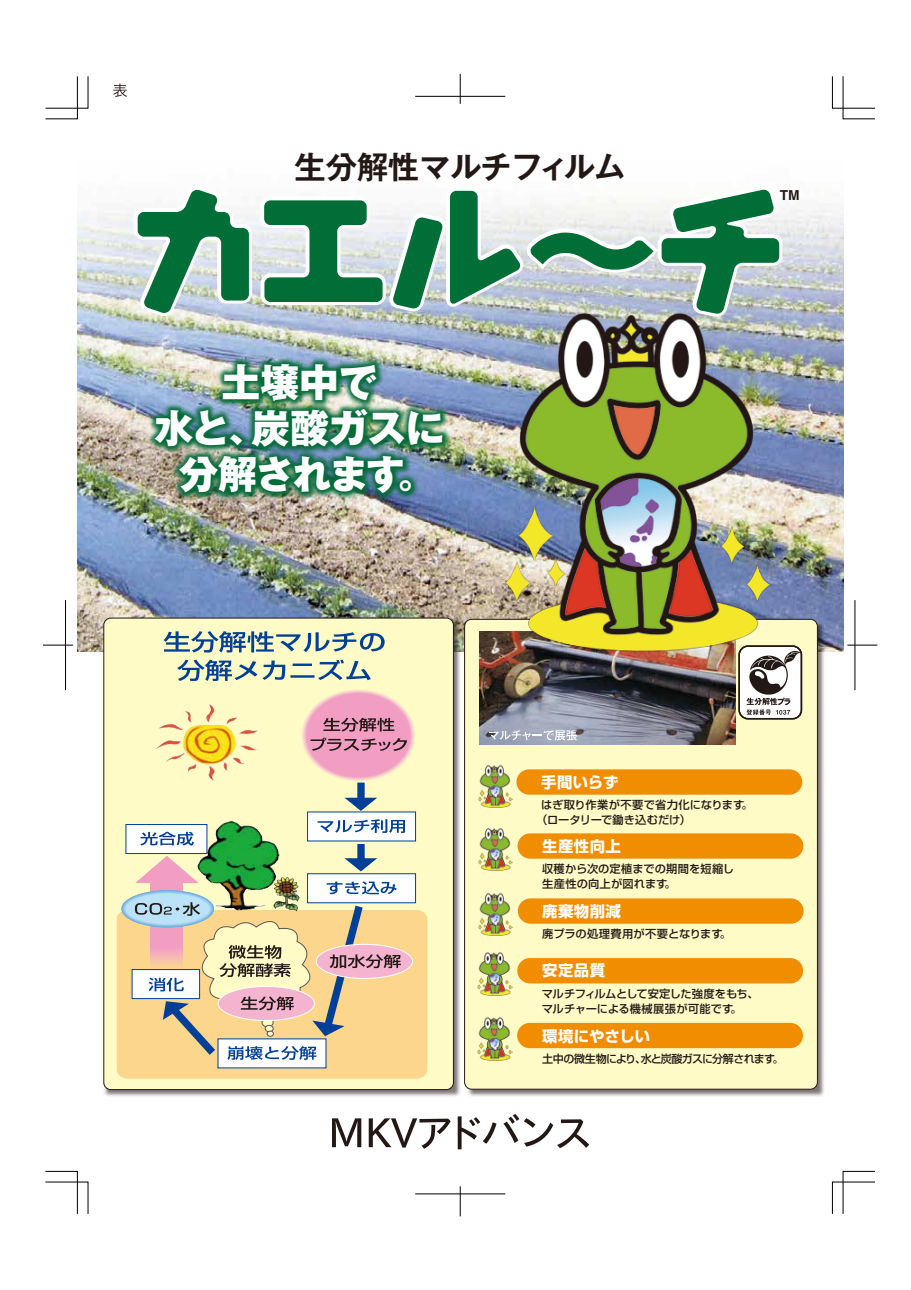
<style>
.page{position:relative;width:911px;height:1290px;background:#fff}
.page>*{position:absolute;margin:0;border:0;box-sizing:border-box;transform-origin:0 0}
.t1{font:800 39px/46.1px "Gothic MB101 Pro";letter-spacing:-.01em;color:#fff;text-align:center}
.t2{font:700 31.25px "Gothic MB101 Pro De";letter-spacing:-.025em;color:#221815}
.t3{font:700 15.25px "Shin Go Pro";letter-spacing:.03em;color:#fff}
.t4{font:700 15.25px "Shin Go Pro";letter-spacing:.01em;color:#fff}
.t5{font:700 13.75px "Helvetica";color:#221815}
.t6{font:500 11.12px/14.9px "Shin Go Pro";letter-spacing:-.005em;color:#221815}
.t7{font:500 11.12px "Shin Go Pro";letter-spacing:-.065em;color:#221815}
</style>
<div class="page">
<img style="left:77px;top:203px;width:766px;height:449px">
<svg style="left:130px;top:189px;width:656px;height:132px"></svg>
<svg style="left:45px;top:1171px;width:43px;height:43px"></svg>
<svg style="left:45px;top:76px;width:43px;height:43px"></svg>
<svg style="left:832px;top:76px;width:43px;height:43px"></svg>
<svg style="left:832px;top:1171px;width:43px;height:43px"></svg>
<hr style="left:43px;top:645px;width:30px;height:1px;background:#000">
<hr style="left:65px;top:600px;width:1px;height:90px;background:#000">
<hr style="left:847px;top:645px;width:30px;height:1px;background:#000">
<hr style="left:854px;top:600px;width:1px;height:90px;background:#000">
<hr style="left:415px;top:96px;width:90px;height:1px;background:#000">
<hr style="left:460px;top:74px;width:1px;height:30px;background:#000">
<hr style="left:415px;top:1193px;width:90px;height:1px;background:#000">
<hr style="left:460px;top:1186px;width:1px;height:30px;background:#000">
<svg style="left:113px;top:84px;width:14px;height:13px"></svg>
<img style="left:102px;top:616px;width:360px;height:481px">
<img style="left:466px;top:620px;width:360px;height:477px">
<img style="left:102px;top:311px;width:393px;height:235px">
<div style="left:104px;top:618px;width:349px;height:471px;background:#fffbc7;border-radius:7px"></div>
<div style="left:117px;top:910px;width:310px;height:169px;background:#fcd68c"></div>
<div style="left:126px;top:894px;width:83px;height:30px;background:#bae3f9;border-radius:50%"></div>
<svg style="left:303px;top:690px;width:111px;height:90px"></svg>
<svg style="left:304px;top:691px;width:108px;height:88px"></svg>
<div style="left:306px;top:693px;width:104px;height:84px;background:#f19ec2;border-radius:50%"></div>
<svg style="left:163px;top:631px;width:221px;height:21px"></svg>
<svg style="left:177px;top:660px;width:108px;height:21px"></svg>
<hr style="left:290px;top:675px;width:24px;height:3px;background:#003f98">
<hr style="left:292px;top:663px;width:20px;height:3px;background:#003f98">
<svg style="left:318px;top:660px;width:53px;height:20px"></svg>
<div style="left:307px;top:812px;width:109px;height:29px;background:#fff"></div>
<svg style="left:317px;top:819px;width:88px;height:14px"></svg>
<div style="left:307px;top:873px;width:109px;height:30px;background:#fff;border:1px solid #003f98"></div>
<div style="left:218px;top:1038px;width:108px;height:30px;background:#fff"></div>
<div style="left:132px;top:969px;width:68px;height:30px;background:#fff"></div>
<svg style="left:323px;top:718px;width:71px;height:13px"></svg>
<svg style="left:310px;top:738px;width:97px;height:13px"></svg>
<img style="left:158px;top:704px;width:80px;height:25px">
<img style="left:198px;top:821px;width:32px;height:35px">
<div style="left:357px;top:782px;width:8px;height:17px;background:#003f98"></div>
<svg style="left:345px;top:798px;width:32px;height:13px"></svg>
<div style="left:357px;top:844px;width:8px;height:16px;background:#003f98"></div>
<div style="left:316px;top:944px;width:96px;height:34px;background:#f4b4d0;border-radius:50%"></div>
<svg style="left:135px;top:856px;width:266px;height:207px"></svg>
<div style="left:126px;top:824px;width:81px;height:30px;background:#fff;border:1px solid #003f98"></div>
<svg style="left:140px;top:832px;width:54px;height:13px"></svg>
<div style="left:464px;top:619px;width:353px;height:470px;background:#fffbc7;border-radius:7px"></div>
<img style="left:479px;top:631px;width:256px;height:113px">
<img style="left:502px;top:288px;width:276px;height:366px">
<div style="left:516px;top:769px;width:286px;height:26px;background:#f18d00;border-radius:13px"></div>
<div style="left:517px;top:833px;width:286px;height:26px;background:#f18d00;border-radius:13px"></div>
<div style="left:518px;top:898px;width:285px;height:26px;background:#f18d00;border-radius:13px"></div>
<img style="left:478px;top:765px;width:35px;height:42px">
<img style="left:478px;top:828px;width:35px;height:42px">
<img style="left:478px;top:893px;width:35px;height:43px">
<div style="left:517px;top:958px;width:286px;height:25px;background:#f18d00;border-radius:13px"></div>
<div style="left:517px;top:1023px;width:286px;height:25px;background:#f18d00;border-radius:13px"></div>
<img style="left:478px;top:1017px;width:34px;height:43px">
<img style="left:478px;top:952px;width:34px;height:43px">
<svg style="left:489px;top:730px;width:88px;height:10px"></svg>
<div style="left:739px;top:646px;width:62px;height:73px;background:#fff;border-radius:9px"></div>
<svg style="left:746px;top:651px;width:54px;height:64px"></svg>
<div style="left:738px;top:645px;width:64px;height:74px;border:1px solid #221815;border-radius:9px"></div>
<svg style="left:332px;top:1118px;width:29px;height:29px"></svg>
<svg style="left:369px;top:1118px;width:81px;height:31px"></svg>
<svg style="left:458px;top:1114px;width:131px;height:35px"></svg>
<h2 class="t2" style="left:294px;top:141px;width:332px">生分解性マルチフィルム</h2>
<h1 class="t1" style="left:155px;top:354px;width:291px">土壌中で<br>水と、炭酸ガスに分解されます。</h1>
<p class="t5" style="left:779px;top:184px;width:21px">TM</p>
<h3 class="t3" style="left:541px;top:770px;width:79px">手間いらず</h3>
<p class="t6" style="left:536px;top:796px;width:218px;text-indent:5px">はぎ取り作業が不要で省力化になります。（ロータリーで鋤き込むだけ）</p>
<p class="t6" style="left:542px;top:860px;width:193px">収穫から次の定植までの期間を短縮し生産性の向上が図れます。</p>
<p class="t6" style="left:542px;top:925px;width:191px">廃プラの処理費用が不要となります。</p>
<h3 class="t3" style="left:542px;top:958px;width:64px">安定品質</h3>
<h3 class="t3" style="left:542px;top:834px;width:80px">生産性向上</h3>
<h3 class="t3" style="left:542px;top:899px;width:80px">廃棄物削減</h3>
<p class="t6" style="left:542px;top:985px;width:218px">マルチフィルムとして安定した強度をもち、マルチャーによる機械展張が可能です。</p>
<p class="t7" style="left:542px;top:1050px;width:243px">土中の微生物により、水と炭酸ガスに分解されます。</p>
<h3 class="t4" style="left:542px;top:1024px;width:109px">環境にやさしい</h3>
</div>
